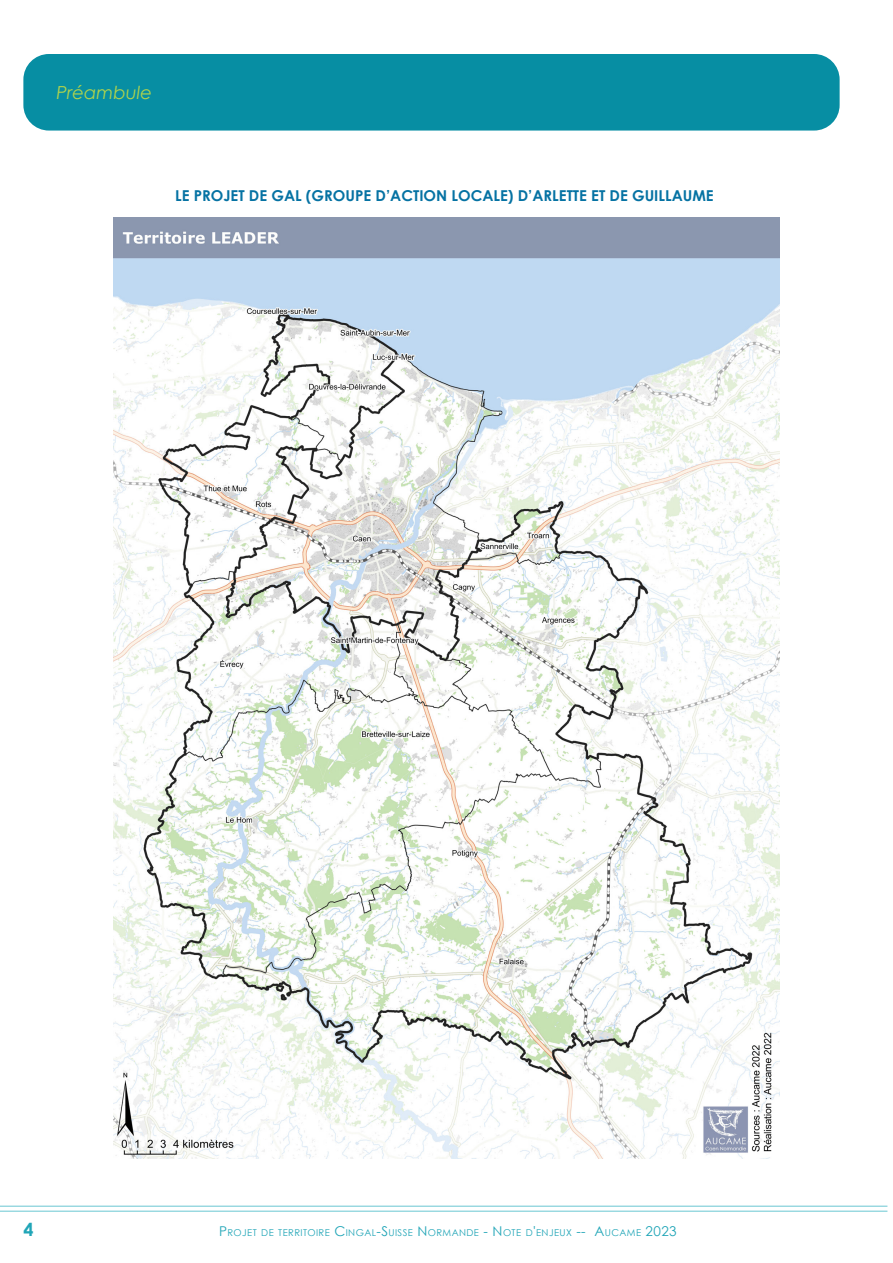
<style>
.page{position:relative;width:893px;height:1263px;background:#fff}
.page>*{position:absolute;margin:0;border:0;box-sizing:border-box;transform-origin:0 0}
.t1{font:italic 18px "Century Gothic";color:#b0d34c}
.t2{font:700 18px "Century Gothic";color:#20a5b7}
.t3{font:700 15px "Century Gothic";color:#0572a3}
.t4{font:9.45px "Century Gothic";letter-spacing:.045em;color:#20a5b7}
.s1{font-size:13.5px}
</style>
<div class="page">
<div style="left:23px;top:54px;width:817px;height:77px;background:#078ea3;border-radius:26px"></div>
<hr style="left:0;top:1206px;width:887px;height:1px;background:#6ac7d2">
<hr style="left:0;top:1211px;width:887px;height:1px;background:#6ac7d2">
<img style="left:114px;top:217px;width:665px;height:941px">
<h1 class="t1" style="left:57px;top:80px;width:97px">Préambule</h1>
<h2 class="t3" style="left:175px;top:184px;width:540px">LE PROJET DE GAL (GROUPE D’ACTION LOCALE) D’ARLETTE ET DE GUILLAUME</h2>
<h1 class="t2" style="left:23px;top:1216px;width:12px">4</h1>
<p class="t4" style="left:219px;top:1226px;width:459px"><span class="s1">P</span>ROJET DE TERRITOIRE <span class="s1">C</span>INGAL<span class="s1">-S</span>UISSE <span class="s1">N</span> ORMANDE <span class="s1">- N</span> OTE D<span class="s1">'</span>ENJEUX <span class="s1">-- A</span>UCAME <span class="s1">2023</span></p>
</div>
